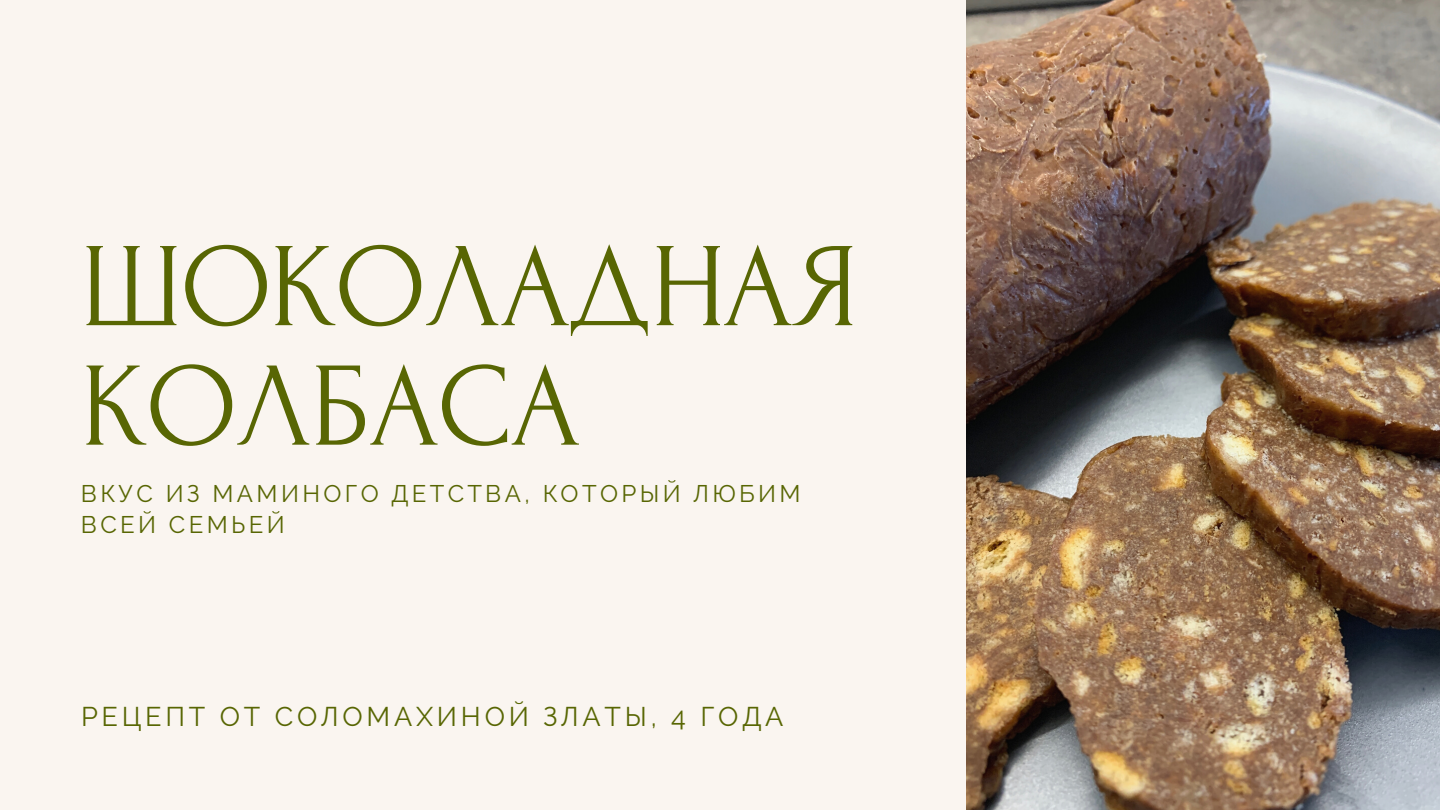
<style>
.page{position:relative;width:1440px;height:810px;background:#faf5f0}
.page>*{position:absolute;margin:0;border:0;box-sizing:border-box;transform-origin:0 0}
.t1{font:119.9px/119.5px "Forum";letter-spacing:-.015em;color:#586603}
.t2{font:27px "Raleway";letter-spacing:.14em;color:#586603}
.t3{font:24px/30.9px "Raleway";letter-spacing:.14em;color:#586603}
</style>
<div class="page">
<img style="left:967px;top:0;width:473px;height:810px">
<p class="t1" style="left:81px;top:229px;width:779px">ШОКОЛАДНАЯ<br>КОЛБАСА</p>
<p class="t3" style="left:81px;top:478px;width:721px">ВКУС ИЗ МАМИНОГО ДЕТСТВА, КОТОРЫЙ ЛЮБИМ<br>ВСЕЙ СЕМЬЕЙ</p>
<p class="t2" style="left:81px;top:700px;width:704px">РЕЦЕПТ ОТ СОЛОМАХИНОЙ ЗЛАТЫ, 4 ГОДА</p>
</div>
